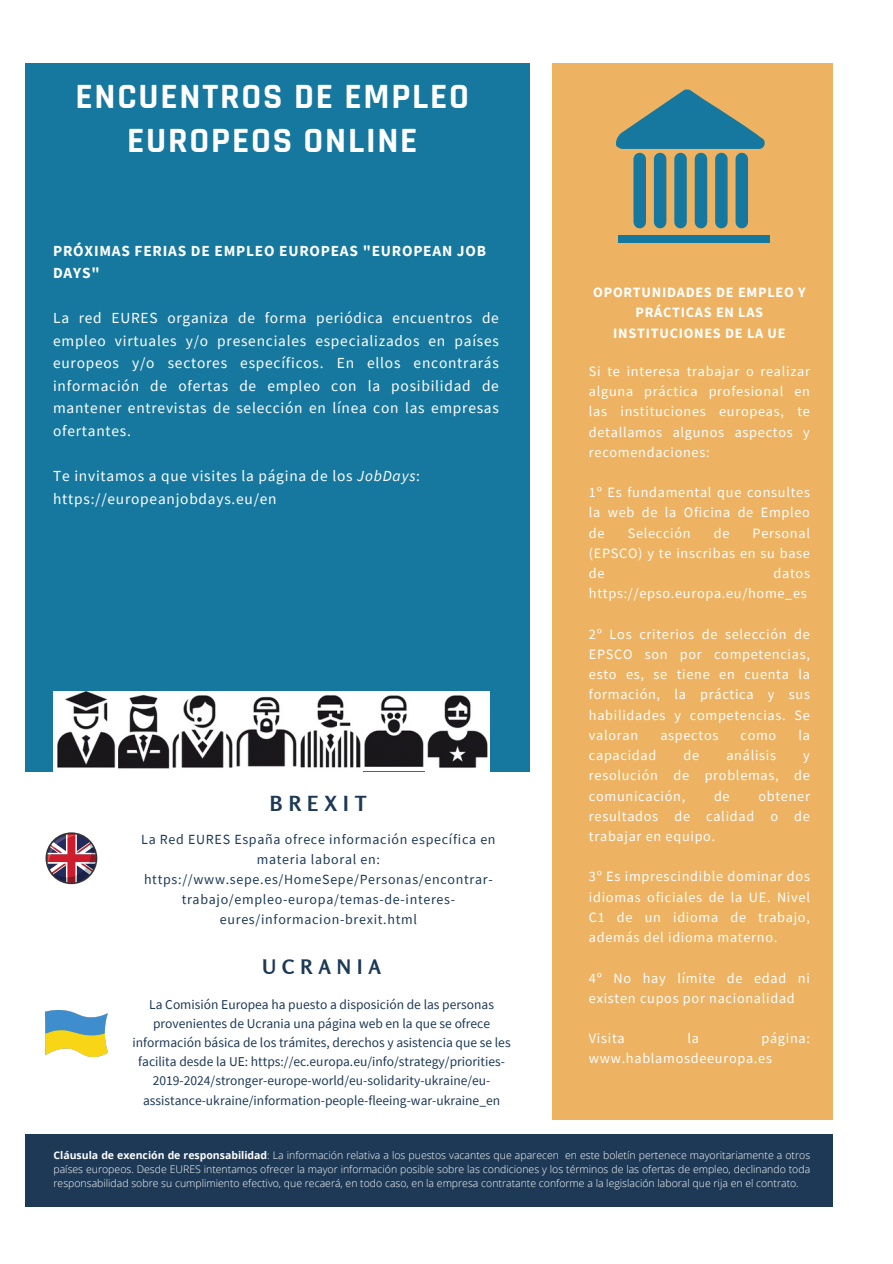
<style>
.page{position:relative;width:893px;height:1264px;background:#fff}
.page>*{position:absolute;margin:0;border:0;box-sizing:border-box;transform-origin:0 0}
.t1{font:700 36px/43.8px "Rajdhani";letter-spacing:.05em;color:#fff;text-align:center}
.t2{font:700 20.7px "Rosario";letter-spacing:.3em;color:#1d3956}
.t3{font:700 19.95px "Rosario";letter-spacing:.3em;color:#1d3956}
.t4{font:15.3px/22.5px "Source Sans Pro";letter-spacing:.05em;color:#fff;text-align:justify}
.t5{font:700 15.3px/22.5px "Source Sans Pro";letter-spacing:.05em;color:#fff}
.t6{font:14.25px/20.2px "Source Sans Pro";letter-spacing:.05em;color:#fff;text-align:justify}
.t7{font:700 14.25px/20.2px "Source Sans Pro";letter-spacing:.05em;color:#fff;text-align:center}
.t8{font:13.95px/19.8px "Source Sans Pro";letter-spacing:.05em;color:#1d3956;text-align:center}
.t9{font:13.5px/19px "Source Sans Pro";color:#1d3956;text-align:center}
.t10{font:300 10.5px/14px "Open Sans";color:#fff;text-align:justify}
.s1{font-style:italic}
.s2{font-weight:700}
</style>
<div class="page">
<div style="left:552px;top:63px;width:281px;height:1056px;background:#edb262"></div>
<div style="left:26px;top:63px;width:504px;height:708px;background:#16789e"></div>
<div style="left:26px;top:1134px;width:807px;height:72px;background:#1d3956"></div>
<div style="left:617px;top:235px;width:152px;height:8px;background:#16789e"></div>
<svg style="left:616px;top:89px;width:148px;height:139px"></svg>
<img style="left:117px;top:691px;width:54px;height:80px">
<img style="left:53px;top:691px;width:64px;height:80px">
<img style="left:171px;top:691px;width:318px;height:80px">
<svg style="left:46px;top:832px;width:51px;height:52px"></svg>
<svg style="left:47px;top:834px;width:49px;height:48px"></svg>
<img style="left:46px;top:1010px;width:61px;height:46px">
<p class="t1" style="left:76px;top:76px;width:395px">ENCUENTROS DE EMPLEO<br>EUROPEOS ONLINE</p>
<p class="t5" style="left:53px;top:239px;width:434px">PRÓXIMAS FERIAS DE EMPLEO EUROPEAS "EUROPEAN JOB<br>DAYS"</p>
<p class="t4" style="left:53px;top:307px;width:447px">La red EURES organiza de forma periódica encuentros de empleo virtuales y/o presenciales especializados en países europeos y/o sectores específicos. En ellos encontrarás información de ofertas de empleo con la posibilidad de mantener entrevistas de selección en línea con las empresas ofertantes.</p>
<p class="t4" style="left:53px;top:464px;width:368px">Te invitamos a que visites la página de los <span class="s1">JobDays</span>:</p>
<p class="t4" style="left:53px;top:487px;width:225px">https://europeanjobdays.eu/en</p>
<p class="t2" style="left:270px;top:790px;width:98px">BREXIT</p>
<p class="t8" style="left:141px;top:829px;width:356px">La Red EURES España ofrece información específica en materia laboral en:</p>
<p class="t8" style="left:144px;top:869px;width:350px">https://www.sepe.es/HomeSepe/Personas/encontrar&shy;trabajo/empleo-europa/temas-de-interes&shy;eures/informacion-brexit.html</p>
<p class="t3" style="left:262px;top:954px;width:120px">UCRANIA</p>
<p class="t9" style="left:132px;top:994px;width:379px">La Comisión Europea ha puesto a disposición de las personas provenientes de Ucrania una página web en la que se ofrece información básica de los trámites, derechos y asistencia que se les facilita desde la UE: https://ec.europa.eu/info/strategy/priorities-2019-2024/stronger-europe-world/eu-solidarity-ukraine/eu&shy;assistance-ukraine/information-people-fleeing-war-ukraine_en</p>
<p class="t7" style="left:593px;top:282px;width:214px">OPORTUNIDADES DE EMPLEO Y<br>PRÁCTICAS EN LAS<br>INSTITUCIONES DE LA UE</p>
<p class="t6" style="left:589px;top:361px;width:222px">Si te interesa trabajar o realizar alguna práctica profesional en las instituciones europeas, te detallamos algunos aspectos y recomendaciones:</p>
<p class="t6" style="left:589px;top:482px;width:222px">1º Es fundamental que consultes la web de la Oficina de Empleo de</p>
<p class="t6" style="left:627px;top:522px;width:65px">Selección</p>
<p class="t6" style="left:713px;top:522px;width:17px">de</p>
<p class="t6" style="left:589px;top:522px;width:222px;text-indent:164px">Personal (EPSCO) y te inscribas en su base de</p>
<p class="t6" style="left:589px;top:563px;width:222px;text-align:right">datos https://epso.europa.eu/home_es</p>
<p class="t6" style="left:589px;top:623px;width:222px">2º Los criterios de selección de EPSCO son por competencias, esto es, se tiene en cuenta la formación, la práctica y sus habilidades y competencias. Se valoran</p>
<p class="t6" style="left:660px;top:724px;width:60px">aspectos</p>
<p class="t6" style="left:740px;top:724px;width:37px">como</p>
<p class="t6" style="left:798px;top:724px;width:13px">la</p>
<p class="t6" style="left:589px;top:745px;width:69px">capacidad</p>
<p class="t6" style="left:683px;top:745px;width:17px">de</p>
<p class="t6" style="left:726px;top:745px;width:51px">análisis</p>
<p class="t6" style="left:589px;top:745px;width:222px;text-indent:214px">y resolución de problemas, de comunicación,</p>
<p class="t6" style="left:589px;top:785px;width:222px;text-indent:169px">obtener resultados de calidad o de trabajar en equipo.</p>
<p class="t6" style="left:589px;top:866px;width:222px">3º Es imprescindible dominar dos idiomas oficiales de la UE. Nivel C1 de un idioma de trabajo, además del idioma materno.</p>
<p class="t6" style="left:589px;top:967px;width:222px">4º No hay límite de edad ni existen cupos por nacionalidad</p>
<p class="t6" style="left:589px;top:1027px;width:37px">Visita</p>
<p class="t6" style="left:687px;top:1027px;width:13px">la</p>
<p class="t6" style="left:714px;top:785px;width:17px">de</p>
<p class="t6" style="left:589px;top:1027px;width:222px;text-indent:172px">página: www.hablamosdeeuropa.es</p>
<p class="t10" style="left:53px;top:1148px;width:758px"><span class="s2">Cláusula de exención de responsabilidad</span>: La información relativa a los puestos vacantes que aparecen en este boletín pertenece mayoritariamente a otros países europeos. Desde EURES intentamos ofrecer la mayor información posible sobre las condiciones y los términos de las ofertas de empleo, declinando toda responsabilidad sobre su cumplimiento efectivo, que recaerá, en todo caso, en la empresa contratante conforme a la legislación laboral que rija en el contrato.</p>
</div>
